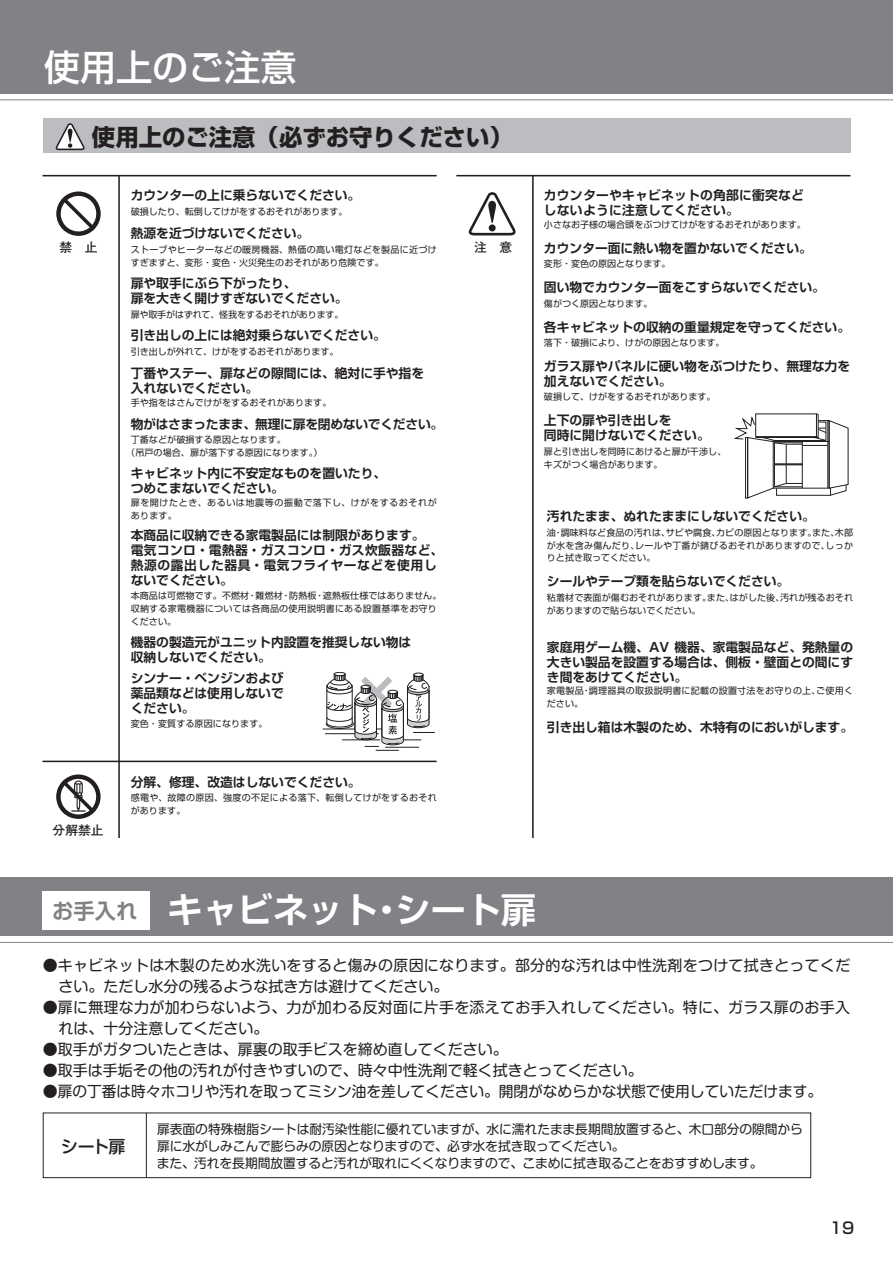
<style>
.page{position:relative;width:893px;height:1263px;background:#fff}
.page>*{position:absolute;margin:0;border:0;box-sizing:border-box;transform-origin:0 0}
.t1{font:500 36.15px "Shin Go Pro";color:#fff}
.t2{font:700 35.1px "Shin Go Pro De";color:#fff}
.t3{font:700 23.4px "Shin Go Pro";color:#231f20}
.t4{font:700 21.3px "Shin Go Pro De";color:#808285}
.t5{font:500 17.1px "Shin M Go Pro";color:#231f20}
.t6{font:500 15.9px "Shin Go Pro";color:#231f20}
.t7{font:15px/21px "Shin M Go Pro";color:#231f20}
.t8{font:15px/21px "Shin M Go Pro";letter-spacing:.02em;color:#231f20}
.t9{font:12.9px/17.1px "Shin M Go Pro";letter-spacing:-.01em;color:#231f20}
.t10{font:700 12.75px/15px "Shin Go Pro De";color:#231f20}
.t11{font:700 12.75px/15px "Shin Go Pro De";letter-spacing:.03em;color:#231f20}
.t12{font:700 12.75px/15px "Shin Go Pro De";letter-spacing:.02em;color:#231f20}
.t13{font:700 12.75px "Shin Go Pro De";letter-spacing:-.02em;color:#231f20}
.t14{font:700 12.75px "Futo Go B101 Pro";color:#231f20}
.t15{font:9px/12.8px "Shin Go Pro";letter-spacing:.01em;color:#231f20}
.t16{font:9px/12.8px "Shin Go Pro";letter-spacing:.03em;color:#231f20}
.t17{font:9px/12.8px "Shin Go Pro";letter-spacing:.065em;color:#231f20}
.t18{font:9px "Shin Go Pro";letter-spacing:-.02em;color:#231f20}
</style>
<div class="page">
<div style="left:0;top:0;width:893px;height:94px;background:#808285"></div>
<hr style="left:0;top:99px;width:893px;height:1px;background:#808285">
<div style="left:0;top:877px;width:893px;height:59px;background:#808285"></div>
<hr style="left:0;top:942px;width:893px;height:1px;background:#808285">
<hr style="left:118px;top:176px;width:2px;height:662px;background:#231f20">
<div style="left:43px;top:119px;width:807px;height:34px;background:#bcbdc0"></div>
<svg style="left:55px;top:123px;width:30px;height:27px"></svg>
<hr style="left:43px;top:175px;width:394px;height:1px;background:#231f20">
<hr style="left:532px;top:176px;width:2px;height:662px;background:#231f20">
<hr style="left:456px;top:175px;width:394px;height:1px;background:#231f20">
<svg style="left:56px;top:191px;width:45px;height:45px"></svg>
<svg style="left:468px;top:192px;width:48px;height:43px"></svg>
<hr style="left:43px;top:761px;width:394px;height:1px;background:#231f20">
<svg style="left:56px;top:774px;width:45px;height:45px"></svg>
<svg style="left:323px;top:672px;width:112px;height:78px"></svg>
<svg style="left:733px;top:413px;width:116px;height:86px"></svg>
<hr style="left:827px;top:421px;width:1px;height:67px;background:#231f20">
<div style="left:43px;top:1112px;width:768px;height:66px;border:1px solid #231f20"></div>
<hr style="left:146px;top:1113px;width:1px;height:65px;background:#231f20">
<div style="left:43px;top:891px;width:107px;height:38px;background:#fff"></div>
<h1 class="t1" style="left:44px;top:38px;width:254px">使用上のご注意</h1>
<h3 class="t3" style="left:92px;top:118px;width:422px">使用上のご注意（必ずお守りください(</h3>
<p class="t14" style="left:59px;top:237px;width:40px">禁　止</p>
<p class="t14" style="left:53px;top:820px;width:52px">分解禁止</p>
<p class="t10" style="left:131px;top:186px;width:231px">カウンターの上に乗らないでください。</p>
<p class="t15" style="left:131px;top:204px;width:218px">破損したり、転倒してけがをするおそれがあります。</p>
<p class="t10" style="left:131px;top:225px;width:180px">熱源を近づけないでください。</p>
<p class="t16" style="left:131px;top:242px;width:308px">ストーブやヒーターなどの暖房機器、熱価の高い電灯などを製品に近づけすぎますと、変形・変色・火災発生のおそれがあり危険です。</p>
<p class="t10" style="left:131px;top:275px;width:218px">扉や取手にぶら下がったり、<br>扉を大きく開けすぎないでください。</p>
<p class="t18" style="left:131px;top:307px;width:214px">扉や取手がはずれて、怪我をするおそれがあります。</p>
<p class="t10" style="left:131px;top:326px;width:257px">引き出しの上には絶対乗らないでください。</p>
<p class="t15" style="left:131px;top:344px;width:209px">引き出しが外れて、けがをするおそれがあります。</p>
<p class="t10" style="left:131px;top:364px;width:295px">丁番やステー、扉などの隙間には、絶対に手や指を入れないでください。</p>
<p class="t15" style="left:131px;top:395px;width:202px">手や指をはさんでけがをするおそれがあります。</p>
<p class="t13" style="left:131px;top:413px;width:314px">物がはさまったまま、無理に扉を閉めないでください。</p>
<p class="t15" style="left:126px;top:432px;width:198px;text-indent:5px">丁番などが破損する原因となります。<br>（吊戸の場合、扉が落下する原因になります (。</p>
<p class="t10" style="left:131px;top:464px;width:257px">キャビネット内に不安定なものを置いたり、つめこまないでください。</p>
<p class="t17" style="left:131px;top:495px;width:308px">扉を開けたとき、あるいは地震等の振動で落下し、けがをするおそれがあります。</p>
<p class="t11" style="left:131px;top:526px;width:314px">本商品に収納できる家電製品には制限があります。<br>電気コンロ・電熱器・ガスコンロ・ガス炊飯器など、熱源の露出した器具・電気フライヤーなどを使用しないでください。</p>
<p class="t15" style="left:323px;top:588px;width:120px">遮熱板仕様ではありません。</p>
<p class="t16" style="left:131px;top:588px;width:308px">本商品は可燃物です。不燃材<br>収納する家電機器については各商品の使用説明書にある設置基準をお守りください。</p>
<p class="t15" style="left:256px;top:588px;width:29px">難燃材</p>
<p class="t15" style="left:289px;top:588px;width:29px">防熱板</p>
<p class="t15" style="left:248px;top:588px;width:11px">・</p>
<p class="t15" style="left:282px;top:588px;width:11px">・</p>
<p class="t15" style="left:315px;top:588px;width:11px">・</p>
<p class="t10" style="left:131px;top:633px;width:282px">機器の製造元がユニット内設置を推奨しない物は収納しないでください。</p>
<p class="t10" style="left:131px;top:669px;width:155px;text-align:justify">シンナー・ベンジンおよび薬品類などは使用しないでください。</p>
<p class="t15" style="left:131px;top:716px;width:138px">変色・変質する原因になります。</p>
<p class="t10" style="left:131px;top:773px;width:231px">分解、修理、改造はしないでください。</p>
<p class="t16" style="left:131px;top:790px;width:308px">感電や、故障の原因、強度の不足による落下、転倒してけがをするおそれがあります。</p>
<p class="t14" style="left:474px;top:237px;width:40px">注　意</p>
<p class="t12" style="left:544px;top:186px;width:261px">カウンターやキャビネットの角部に衝突などしないように注意してください。</p>
<p class="t15" style="left:544px;top:217px;width:264px">小さなお子様の場合頭をぶつけてけがをするおそれがあります。</p>
<p class="t10" style="left:544px;top:239px;width:269px">カウンター面に熱い物を置かないでください。</p>
<p class="t15" style="left:544px;top:256px;width:128px">変形・変色の原因となります。</p>
<p class="t10" style="left:544px;top:279px;width:283px">固い物でカウンター面をこすらないでください。</p>
<p class="t15" style="left:544px;top:296px;width:110px">傷がつく原因となります。</p>
<p class="t10" style="left:544px;top:318px;width:308px">各キャビネットの収納の重量規定を守ってください。</p>
<p class="t15" style="left:544px;top:335px;width:182px">落下・破損により、けがの原因となります。</p>
<p class="t10" style="left:544px;top:357px;width:308px">ガラス扉やパネルに硬い物をぶつけたり、無理な力を加えないでください。</p>
<p class="t15" style="left:544px;top:389px;width:173px">破損して、けがをするおそれがあります。</p>
<p class="t10" style="left:544px;top:411px;width:167px">上下の扉や引き出しを<br>同時に開けないでください。</p>
<p class="t15" style="left:544px;top:444px;width:184px">扉と引き出しを同時にあけると扉が干渉し、キズがつく場合があります。</p>
<p class="t10" style="left:547px;top:507px;width:269px">汚れたまま、ぬれたままにしないでください。</p>
<p class="t15" style="left:666px;top:525px;width:56px">サビや腐食、</p>
<p class="t15" style="left:716px;top:525px;width:102px">カビの原因となります。</p>
<p class="t15" style="left:561px;top:525px;width:111px">調味料など食品の汚れは、</p>
<p class="t15" style="left:835px;top:525px;width:20px">木部</p>
<p class="t15" style="left:547px;top:525px;width:11px">油</p>
<p class="t15" style="left:812px;top:525px;width:29px">また、</p>
<p class="t15" style="left:554px;top:525px;width:11px">・</p>
<p class="t15" style="left:635px;top:538px;width:196px">レールや丁番が錆びるおそれがありますので、</p>
<p class="t15" style="left:547px;top:538px;width:110px">が水を含み傷んだり、<br>りと拭き取ってください。</p>
<p class="t10" style="left:547px;top:572px;width:244px">シールやテープ類を貼らないでください。</p>
<p class="t15" style="left:780px;top:590px;width:74px">汚れが残るおそれ</p>
<p class="t15" style="left:826px;top:538px;width:29px">しっか</p>
<p class="t15" style="left:547px;top:590px;width:166px">粘着材で表面が傷むおそれがあります。がありますので貼らないでください。</p>
<p class="t10" style="left:547px;top:638px;width:308px;text-align:justify">家庭用ゲーム機、AV 機器、家電製品など、発熱量の大きい製品を設置する場合は、側板・壁面との間にすき間をあけてください。</p>
<p class="t15" style="left:816px;top:683px;width:38px">ご使用く</p>
<p class="t15" style="left:730px;top:590px;width:56px">はがした後、</p>
<p class="t15" style="left:707px;top:590px;width:29px">また、</p>
<p class="t15" style="left:589px;top:683px;width:233px">調理器具の取扱説明書に記載の設置寸法をお守りの上、</p>
<p class="t15" style="left:547px;top:683px;width:38px">家電製品ださい。</p>
<p class="t10" style="left:547px;top:718px;width:308px">引き出し箱は木製のため、木特有のにおいがします。</p>
<p class="t15" style="left:582px;top:683px;width:11px">・</p>
<h3 class="t4" style="left:52px;top:893px;width:87px">お手入れ</h3>
<h2 class="t2" style="left:168px;top:881px;width:212px">キャビネット</h2>
<h2 class="t2" style="left:396px;top:881px;width:142px">シート扉</h2>
<h2 class="t2" style="left:369px;top:881px;width:37px">・</h2>
<p class="t7" style="left:58px;top:953px;width:793px;text-indent:-16px">●キャビネットは木製のため水洗いをすると傷みの原因になります。部分的な汚れは中性洗剤をつけて拭きとってください。ただし水分の残るような拭き方は避けてください。</p>
<p class="t8" style="left:58px;top:995px;width:793px;text-indent:-16px">●扉に無理な力が加わらないよう、力が加わる反対面に片手を添えてお手入れしてください。特に、ガラス扉のお手入れは、十分注意してください。</p>
<p class="t7" style="left:43px;top:1037px;width:466px">●取手がガタついたときは、扉裏の取手ビスを締め直してください。</p>
<p class="t7" style="left:43px;top:1058px;width:601px">●取手は手垢その他の汚れが付きやすいので、時々中性洗剤で軽く拭きとってください。</p>
<p class="t7" style="left:43px;top:1079px;width:781px">●扉の丁番は時々ホコリや汚れを取ってミシン油を差してください。開閉がなめらかな状態で使用していただけます。</p>
<h3 class="t5" style="left:61px;top:1132px;width:66px">シート扉</h3>
<p class="t9" style="left:157px;top:1119px;width:647px">扉表面の特殊樹脂シートは耐汚染性能に優れていますが、水に濡れたまま長期間放置すると、木口部分の隙間から扉に水がしみこんで膨らみの原因となりますので、必ず水を拭き取ってください。<br>また、汚れを長期間放置すると汚れが取れにくくなりますので、こまめに拭き取ることをおすすめします。</p>
<p class="t6" style="left:830px;top:1215px;width:26px">19</p>
</div>
